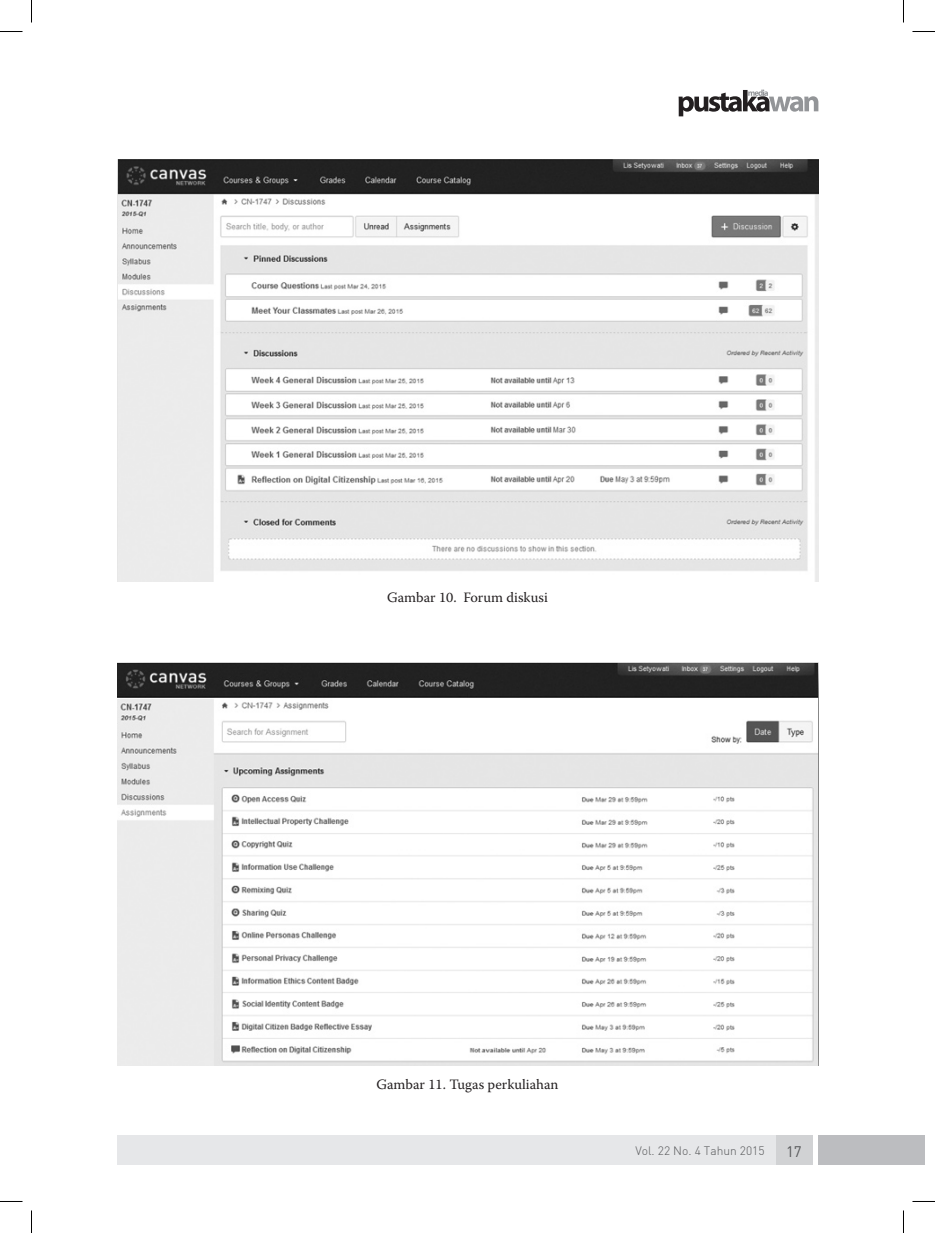
<style>
.page{position:relative;width:935px;height:1233px;background:#fff}
.page>*{position:absolute;margin:0;border:0;box-sizing:border-box;transform-origin:0 0}
.t1{font:15px "DIN";color:#57585a}
.List_Paragraph{font:14.25px "Warnock Pro";color:#231f20}
.t2{font:300 12px "DIN";color:#57585a}
</style>
<div class="page">
<div style="left:117px;top:1135px;width:695px;height:30px;background:#e6e7e9"></div>
<div style="left:776px;top:1135px;width:36px;height:30px;background:#d1d2d4"></div>
<div style="left:818px;top:1135px;width:106px;height:30px;background:#bcbdc0"></div>
<svg style="left:678px;top:90px;width:140px;height:26px"></svg>
<img style="left:117px;top:159px;width:701px;height:423px">
<img style="left:117px;top:662px;width:701px;height:403px">
<svg style="left:0;top:31px;width:22px;height:1px"></svg>
<svg style="left:912px;top:31px;width:23px;height:1px"></svg>
<svg style="left:0;top:1201px;width:22px;height:1px"></svg>
<svg style="left:912px;top:1201px;width:23px;height:1px"></svg>
<svg style="left:31px;top:0;width:1px;height:23px"></svg>
<svg style="left:31px;top:1210px;width:1px;height:22px"></svg>
<svg style="left:903px;top:0;width:1px;height:23px"></svg>
<svg style="left:903px;top:1210px;width:1px;height:22px"></svg>
<p class="List_Paragraph" style="left:387px;top:589px;width:162px">Gambar 10. Forum diskusi</p>
<p class="List_Paragraph" style="left:376px;top:1075px;width:184px">Gambar 11. Tugas perkuliahan</p>
<p class="t2" style="left:635px;top:1142px;width:131px">Vol. 22 No. 4 Tahun 2015</p>
<p class="t1" style="left:786px;top:1141px;width:17px">17</p>
</div>
